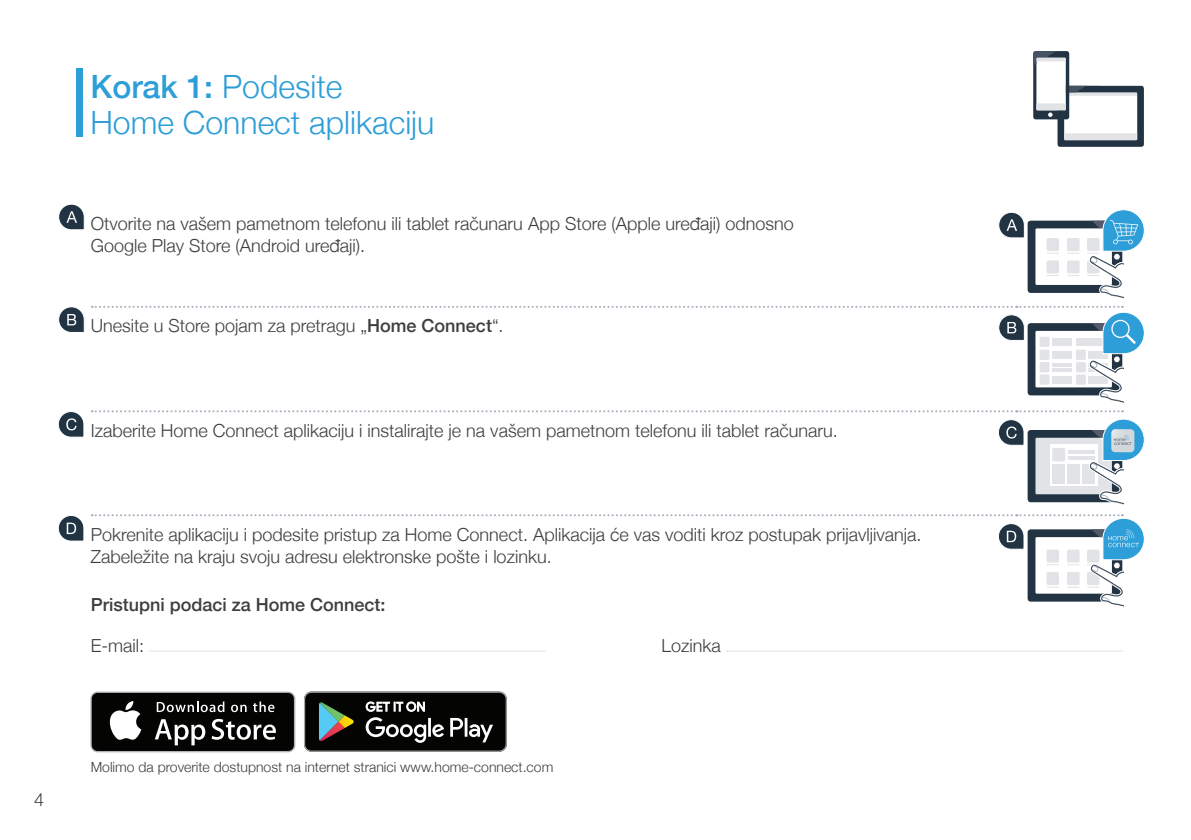
<style>
.page{position:relative;width:1191px;height:840px;background:#fff}
.page>*{position:absolute;margin:0;border:0;box-sizing:border-box;transform-origin:0 0}
.t1{font:300 32px/36px "Helvetica Neue";color:#2d9ed8}
.t2{font:300 18px/22px "Helvetica Neue";color:#3e3e3f}
.t3{font:500 18px "Helvetica Neue";color:#3e3e3f}
.t4{font:300 14px "Helvetica Neue";color:#3e3e3f}
.s1{font-weight:500}
</style>
<div class="page">
<div style="left:77px;top:68px;width:6px;height:68px;background:#2d9ed8"></div>
<svg style="left:1033px;top:51px;width:110px;height:96px"></svg>
<svg style="left:59px;top:204px;width:25px;height:26px"></svg>
<svg style="left:59px;top:307px;width:25px;height:25px"></svg>
<svg style="left:92px;top:209px;width:1052px;height:203px"></svg>
<svg style="left:58px;top:411px;width:26px;height:26px"></svg>
<svg style="left:998px;top:419px;width:146px;height:86px"></svg>
<svg style="left:58px;top:515px;width:26px;height:26px"></svg>
<svg style="left:92px;top:514px;width:1052px;height:93px"></svg>
<hr style="left:149px;top:650px;width:397px;height:1px;background:#e2e3e6">
<hr style="left:726px;top:650px;width:397px;height:1px;background:#e2e3e6">
<svg style="left:304px;top:691px;width:203px;height:60px;background:#2e312e"></svg>
<svg style="left:90px;top:691px;width:205px;height:61px"></svg>
<div style="left:92px;top:692px;width:202px;height:58px;background:#040503;border-radius:6px"></div>
<svg style="left:109px;top:701px;width:32px;height:38px"></svg>
<svg style="left:155px;top:719px;width:50px;height:26px"></svg>
<svg style="left:211px;top:718px;width:65px;height:21px"></svg>
<svg style="left:157px;top:701px;width:67px;height:10px"></svg>
<svg style="left:231px;top:704px;width:16px;height:7px"></svg>
<svg style="left:253px;top:701px;width:21px;height:10px"></svg>
<p class="t2" style="left:34px;top:786px;width:12px">4</p>
<h1 class="t1" style="left:90px;top:66px;width:345px"><span class="s1">Korak 1:</span> Podesite<br>Home Connect aplikaciju</h1>
<p class="t2" style="left:91px;top:211px;width:704px">Otvorite na vašem pametnom telefonu ili tablet računaru App Store (Apple uređaji) odnosno<br>Google Play Store (Android uređaji).</p>
<p class="t2" style="left:91px;top:313px;width:414px">Unesite u Store pojam za pretragu „<span class="s1">Home Connect</span>“.</p>
<p class="t2" style="left:91px;top:418px;width:748px">Izaberite Home Connect aplikaciju i instalirajte je na vašem pametnom telefonu ili tablet računaru.</p>
<p class="t2" style="left:91px;top:521px;width:832px">Pokrenite aplikaciju i podesite pristup za Home Connect. Aplikacija će vas voditi kroz postupak prijavljivanja.<br>Zabeležite na kraju svoju adresu elektronske pošte i lozinku.</p>
<p class="t3" style="left:91px;top:589px;width:296px">Pristupni podaci za Home Connect:</p>
<p class="t2" style="left:91px;top:632px;width:55px">E-mail:</p>
<p class="t2" style="left:661px;top:632px;width:61px">Lozinka</p>
<p class="t4" style="left:91px;top:755px;width:464px">Molimo da proverite dostupnost na internet stranici www.home-connect.com</p>
</div>
